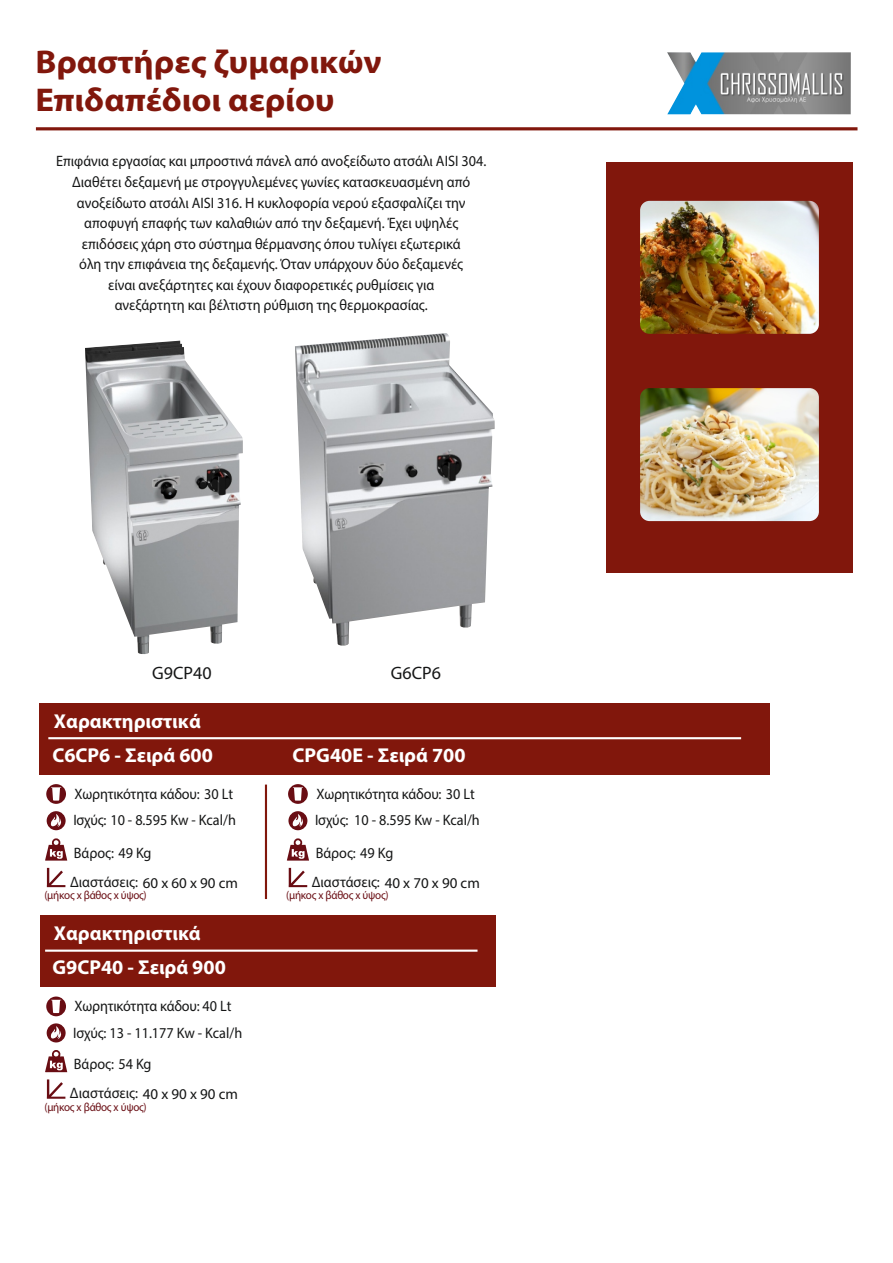
<style>
.page{position:relative;width:893px;height:1263px;background:#fff}
.page>*{position:absolute;margin:0;border:0;box-sizing:border-box;transform-origin:0 0}
.t1{font:700 33px "Myriad Pro";color:#81170c;scale:1.05 1}
.t2{font:700 20.1px "Myriad Pro";color:#fff}
.t3{font:18px "Myriad Pro";color:#151616}
.t4{font:15.15px/20.5px "Myriad Pro";color:#151616;scale:.94 1}
.t5{font:11.7px "Myriad Pro";letter-spacing:-.025em;color:#690d13;scale:.94 1}
.s1{font-size:15px}
</style>
<div class="page">
<hr style="left:36px;top:127px;width:821px;height:3px;background:#81170c">
<div style="left:40px;top:703px;width:730px;height:71px;background:#81170c"></div>
<img style="left:667px;top:52px;width:184px;height:62px">
<svg style="left:45px;top:838px;width:22px;height:23px"></svg>
<svg style="left:47px;top:868px;width:18px;height:19px"></svg>
<hr style="left:48px;top:737px;width:693px;height:2px;background:#fff">
<div style="left:606px;top:162px;width:247px;height:411px;background:#81170c"></div>
<img style="left:638px;top:199px;width:182px;height:136px;border-radius:11px">
<div style="left:637px;top:198px;width:185px;height:139px;border:3px solid #81170c;border-radius:11px"></div>
<img style="left:638px;top:386px;width:182px;height:137px;border-radius:11px">
<div style="left:637px;top:385px;width:185px;height:139px;border:3px solid #81170c;border-radius:11px"></div>
<svg style="left:46px;top:784px;width:20px;height:20px"></svg>
<svg style="left:51px;top:787px;width:10px;height:14px"></svg>
<svg style="left:287px;top:838px;width:22px;height:23px"></svg>
<svg style="left:289px;top:868px;width:18px;height:19px"></svg>
<div style="left:288px;top:784px;width:20px;height:20px;background:#690d13;border-radius:50%"></div>
<svg style="left:293px;top:787px;width:10px;height:14px"></svg>
<hr style="left:265px;top:784px;width:2px;height:115px;background:#81170c">
<div style="left:40px;top:915px;width:456px;height:72px;background:#81170c"></div>
<svg style="left:45px;top:1050px;width:22px;height:22px"></svg>
<svg style="left:47px;top:1079px;width:18px;height:20px"></svg>
<hr style="left:45px;top:949px;width:432px;height:3px;background:#fff">
<svg style="left:46px;top:996px;width:20px;height:20px"></svg>
<svg style="left:51px;top:1000px;width:10px;height:13px"></svg>
<img style="left:85px;top:341px;width:158px;height:313px">
<img style="left:295px;top:333px;width:200px;height:313px">
<div style="left:47px;top:811px;width:19px;height:19px;background:#690d13;border-radius:50%"></div>
<svg style="left:51px;top:814px;width:10px;height:13px"></svg>
<svg style="left:288px;top:811px;width:19px;height:19px"></svg>
<svg style="left:293px;top:814px;width:10px;height:13px"></svg>
<svg style="left:47px;top:1023px;width:19px;height:19px"></svg>
<svg style="left:51px;top:1026px;width:10px;height:13px"></svg>
<h1 class="t1" style="left:35px;top:48px;width:331px">Βραστήρες ζυμαρικών</h1>
<h1 class="t1" style="left:35px;top:86px;width:286px">Επιδαπέδιοι αερίου</h1>
<p class="t4" style="left:56px;top:152px;width:459px;text-align:center">Επιφάνια εργασίας και μπροστινά πάνελ από ανοξείδωτο ατσάλι AISI 304.<br>Διαθέτει δεξαμενή με στρογγυλεμένες γωνίες κατασκευασμένη από ανοξείδωτο ατσάλι AISI 316. Η κυκλοφορία νερού εξασφαλίζει την αποφυγή επαφής των καλαθιών από την δεξαμενή. Έχει υψηλές επιδόσεις χάρη στο σύστημα θέρμανσης όπου τυλίγει εξωτερικά<br>όλη την επιφάνεια της δεξαμενής. Όταν υπάρχουν δύο δεξαμενές<br>είναι ανεξάρτητες και έχουν διαφορετικές ρυθμίσεις για<br>ανεξάρτητη και βέλτιστη ρύθμιση της θερμοκρασίας.</p>
<p class="t3" style="left:152px;top:665px;width:61px">G9CP40</p>
<p class="t3" style="left:391px;top:665px;width:52px">G6CP6</p>
<h2 class="t2" style="left:54px;top:713px;width:148px">Χαρακτηριστικά</h2>
<h2 class="t2" style="left:52px;top:747px;width:162px">C6CP6 - Σειρά 600</h2>
<p class="t4" style="left:75px;top:785px;width:170px">Χωρητικότητα κάδου: 30 Lt</p>
<p class="t4" style="left:73px;top:805px;width:174px;line-height:32.2px">Ισχύς: 10 - 8.595 Kw - Kcal/h<br>Βάρος: 49 Kg</p>
<p class="t4" style="left:70px;top:873px;width:180px">Διαστάσεις: <span class="s1">60 x 60 x 90 cm</span></p>
<p class="t5" style="left:44px;top:890px;width:110px">(μήκος x βάθος x ύψος)</p>
<h2 class="t2" style="left:54px;top:925px;width:148px">Χαρακτηριστικά</h2>
<h2 class="t2" style="left:52px;top:959px;width:175px">G9CP40 - Σειρά 900</h2>
<p class="t4" style="left:75px;top:997px;width:169px">Χωρητικότητα κάδου: 40 Lt</p>
<p class="t4" style="left:73px;top:1018px;width:181px;line-height:31.3px">Ισχύς: 13 - 11.177 Kw - Kcal/h<br>Βάρος: 54 Kg</p>
<p class="t4" style="left:70px;top:1084px;width:180px">Διαστάσεις: <span class="s1">40 x 90 x 90 cm</span></p>
<p class="t5" style="left:45px;top:1102px;width:110px">(μήκος x βάθος x ύψος)</p>
<h2 class="t2" style="left:293px;top:747px;width:174px">CPG40E - Σειρά 700</h2>
<p class="t4" style="left:316px;top:785px;width:170px">Χωρητικότητα κάδου: 30 Lt</p>
<p class="t4" style="left:315px;top:811px;width:177px">Ισχύς: 10 - 8.595 Kw - Kcal/h</p>
<p class="t4" style="left:312px;top:839px;width:180px;line-height:29.2px">Βάρος: 49 Kg<br>Διαστάσεις: <span class="s1">40 x 70 x 90 cm</span></p>
<p class="t5" style="left:286px;top:890px;width:110px">(μήκος x βάθος x ύψος)</p>
</div>
